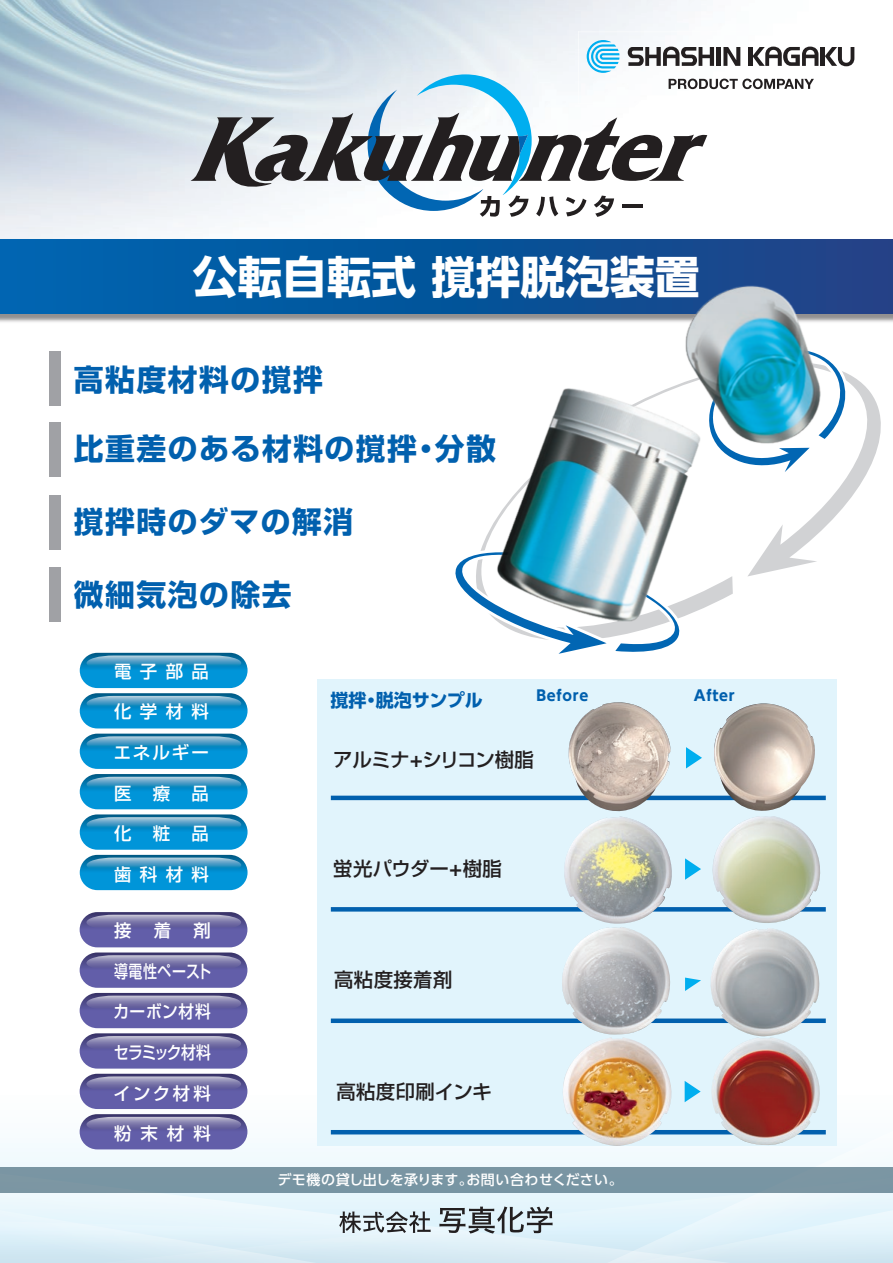
<style>
.page{position:relative;width:893px;height:1263px;background:#fff}
.page>*{position:absolute;margin:0;border:0;box-sizing:border-box;transform-origin:0 0}
.t1{font:700 44.7px "UD Shin Go Pro";color:#fff}
.t2{font:700 29.85px "Shin Go Pro";letter-spacing:.05em;color:#0160ae}
.t3{font:500 19.35px "Shin Go Pro";letter-spacing:.01em;color:#231f20}
.t4{font:500 19.35px "Shin Go Pro";letter-spacing:-.035em;color:#231f20}
.t5{font:700 18px "UD Shin Go Pro";color:#0160ae}
.t6{font:500 17.4px "Shin Go Pro";letter-spacing:.125em;color:#fff}
.t7{font:500 17.4px "Shin Go Pro";letter-spacing:.04em;color:#fff;scale:.8 1}
.t8{font:500 17.4px "Shin Go Pro";letter-spacing:-.05em;color:#fff;scale:.85 1}
.t9{font:500 17.4px "Shin Go Pro";letter-spacing:.125em;color:#fff;scale:.9 1}
.t10{font:700 14.55px "UD Shin Go Pro";letter-spacing:.05em;color:#0160ae}
.t11{font:500 14.1px "UD Shin Go Pro";letter-spacing:.015em;color:#fff}
.s1{font-family:"Helvetica Neue LT Std";font-size:21.9px}
</style>
<div class="page">
<img style="left:0;top:0;width:855px;height:369px">
<hr style="left:821px;top:47px;width:4px;height:19px;background:#231f20">
<svg style="left:825px;top:47px;width:29px;height:19px"></svg>
<div style="left:578px;top:32px;width:285px;height:72px;border:1px dashed #fff"></div>
<img style="left:0;top:238px;width:893px;height:87px">
<div style="left:0;top:239px;width:893px;height:75px;background:linear-gradient(to right,#0066b1,#1e4185)"></div>
<div style="left:318px;top:679px;width:519px;height:467px;background:#e1f4fc"></div>
<svg style="left:80px;top:653px;width:168px;height:35px;background:#018fd0"></svg>
<svg style="left:451px;top:344px;width:430px;height:196px"></svg>
<svg style="left:826px;top:333px;width:31px;height:167px"></svg>
<svg style="left:455px;top:540px;width:224px;height:114px"></svg>
<img style="left:486px;top:275px;width:340px;height:358px">
<svg style="left:87px;top:655px;width:154px;height:16px;background:#3899c7"></svg>
<svg style="left:80px;top:693px;width:168px;height:35px;background:#048fce"></svg>
<svg style="left:87px;top:696px;width:154px;height:15px;background:#3b9ac9"></svg>
<svg style="left:80px;top:734px;width:168px;height:35px;background:#0390d0"></svg>
<svg style="left:87px;top:736px;width:154px;height:16px;background:#3899c8"></svg>
<svg style="left:80px;top:774px;width:168px;height:35px;background:#038ece"></svg>
<svg style="left:87px;top:777px;width:154px;height:15px;background:#3a9ac9"></svg>
<svg style="left:80px;top:814px;width:168px;height:36px;background:#0992d0"></svg>
<svg style="left:87px;top:817px;width:154px;height:15px;background:#3b9ac8"></svg>
<svg style="left:80px;top:855px;width:168px;height:35px;background:#018fd0"></svg>
<svg style="left:87px;top:857px;width:154px;height:16px;background:#3898c7"></svg>
<svg style="left:80px;top:912px;width:167px;height:35px;background:#5e5aa1"></svg>
<svg style="left:86px;top:915px;width:155px;height:15px;background:#7c78ab"></svg>
<svg style="left:80px;top:952px;width:167px;height:36px;background:#625ea4"></svg>
<svg style="left:86px;top:955px;width:155px;height:15px;background:#7d79ab"></svg>
<div style="left:80px;top:993px;width:167px;height:35px;background:linear-gradient(to right,#625ea9,#625ea9);border-radius:18px"></div>
<svg style="left:86px;top:995px;width:155px;height:16px;background:#7a76a9"></svg>
<svg style="left:80px;top:1033px;width:167px;height:35px;background:#5f5ba2"></svg>
<svg style="left:86px;top:1036px;width:155px;height:15px;background:#7d79ac"></svg>
<div style="left:80px;top:1074px;width:167px;height:35px;background:linear-gradient(to right,#625ea9,#625ea9);border-radius:18px"></div>
<svg style="left:86px;top:1076px;width:155px;height:16px;background:#7a77aa"></svg>
<svg style="left:80px;top:1114px;width:167px;height:35px"></svg>
<svg style="left:0;top:1117px;width:893px;height:146px"></svg>
<div style="left:49px;top:352px;width:11px;height:54px;background:#a0a1a5"></div>
<div style="left:49px;top:495px;width:11px;height:55px;background:#a0a1a5"></div>
<div style="left:49px;top:422px;width:11px;height:55px;background:#a0a1a5"></div>
<div style="left:49px;top:567px;width:11px;height:54px;background:#a0a1a5"></div>
<hr style="left:331px;top:796px;width:495px;height:4px;background:#0160ae">
<svg style="left:331px;top:907px;width:373px;height:4px"></svg>
<div style="left:331px;top:1018px;width:495px;height:5px;background:#0160ae"></div>
<hr style="left:331px;top:1130px;width:495px;height:4px;background:#0160ae">
<img style="left:569px;top:702px;width:102px;height:110px">
<img style="left:713px;top:703px;width:102px;height:108px">
<svg style="left:686px;top:747px;width:16px;height:21px"></svg>
<img style="left:556px;top:1037px;width:118px;height:109px">
<img style="left:702px;top:928px;width:121px;height:221px">
<img style="left:553px;top:927px;width:123px;height:108px">
<img style="left:556px;top:816px;width:119px;height:108px">
<img style="left:704px;top:816px;width:122px;height:107px">
<svg style="left:685px;top:1081px;width:16px;height:21px"></svg>
<svg style="left:685px;top:977px;width:16px;height:14px"></svg>
<svg style="left:685px;top:858px;width:16px;height:22px"></svg>
<svg style="left:191px;top:40px;width:627px;height:177px"></svg>
<div style="left:0;top:1167px;width:893px;height:26px;background:#7995a3"></div>
<h1 class="t1" style="left:193px;top:240px;width:508px">公転自転式 撹拌脱泡装置</h1>
<p class="t2" style="left:74px;top:356px;width:251px">高粘度材料の撹拌</p>
<p class="t2" style="left:74px;top:425px;width:424px">比重差のある材料の撹拌・分散</p>
<p class="t2" style="left:74px;top:498px;width:281px">撹拌時のダマの解消</p>
<p class="t2" style="left:74px;top:571px;width:219px">微細気泡の除去</p>
<p class="t6" style="left:114px;top:657px;width:96px">電子部品</p>
<p class="t6" style="left:114px;top:697px;width:96px">化学材料</p>
<p class="t6" style="left:114px;top:738px;width:97px">エネルギー</p>
<p class="t6" style="left:114px;top:779px;width:96px">医療品</p>
<p class="t6" style="left:114px;top:819px;width:96px">化粧品</p>
<p class="t6" style="left:114px;top:860px;width:96px">歯科材料</p>
<p class="t6" style="left:114px;top:916px;width:19px">接</p>
<p class="t6" style="left:154px;top:916px;width:19px">着</p>
<p class="t6" style="left:193px;top:916px;width:19px">剤</p>
<p class="t7" style="left:114px;top:957px;width:123px">導電性ペースト</p>
<p class="t9" style="left:113px;top:997px;width:110px">カーボン材料</p>
<p class="t8" style="left:114px;top:1038px;width:116px">セラミック材料</p>
<p class="t6" style="left:114px;top:1079px;width:99px">インク材料</p>
<p class="t6" style="left:114px;top:1119px;width:98px">粉末材料</p>
<p class="t5" style="left:331px;top:685px;width:154px">撹拌・脱泡サンプル</p>
<p class="t10" style="left:537px;top:684px;width:53px">Before</p>
<p class="t10" style="left:694px;top:684px;width:43px">After</p>
<p class="t4" style="left:333px;top:743px;width:202px">アルミナ<span class="s1">+</span>シリコン樹脂</p>
<p class="t3" style="left:333px;top:852px;width:170px">蛍光パウダー<span class="s1">+</span>樹脂</p>
<p class="t3" style="left:334px;top:964px;width:120px">高粘度接着剤</p>
<p class="t3" style="left:336px;top:1075px;width:157px">高粘度印刷インキ</p>
<p class="t11" style="left:277px;top:1168px;width:347px">デモ機の貸し出しを承ります。お問い合わせください。</p>
</div>
